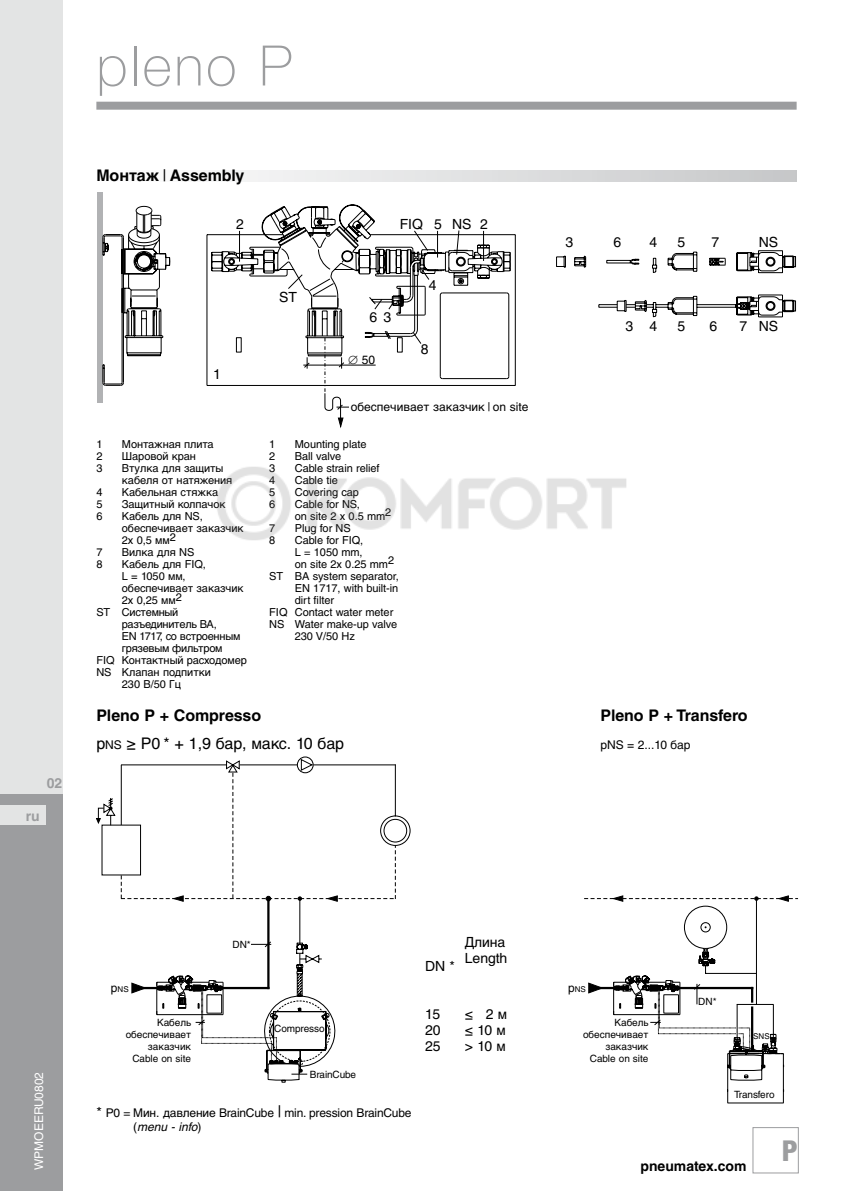
<style>
.page{position:relative;width:842px;height:1191px;background:#fff}
.page>*{position:absolute;margin:0;border:0;box-sizing:border-box;transform-origin:0 0}
.t1{font:100 56px "Helvetica Neue LTCYR";letter-spacing:.05em;color:#9c9d9f}
.t2{font:800 condensed 28.8px "Helvetica Neue LT";color:#9c9d9f}
.t3{font:700 16px "Helvetica";letter-spacing:-.005em;color:#000}
.t4{font:16px "Helvetica Cyr Upright";letter-spacing:-.005em;color:#000}
.t5{font:14px "Helvetica Cyr Upright";letter-spacing:-.005em;color:#000}
.t6{font:14px "Helvetica";color:#000}
.t7{font:700 14px "Helvetica Cyr";color:#000}
.t8{font:700 14px "Helvetica";color:#9c9d9f}
.t9{font:12px/14.4px "Helvetica";letter-spacing:-.015em;color:#000}
.t10{font:12px "Helvetica Cyr Upright";color:#000}
.t11{font:12px "Helvetica";color:#fff}
.t12{font:11px/12px "Helvetica Cyr Upright";letter-spacing:-.005em;color:#000}
.t13{font:11px/12px "Helvetica";letter-spacing:-.005em;color:#000}
.t14{font:11px "Helvetica Cyr Upright";letter-spacing:-.025em;color:#000}
.t15{font:10px "Helvetica";letter-spacing:-.01em;color:#000}
.t16{font:10px/12px "Helvetica Cyr Upright";color:#000;text-align:right}
.t17{font:8px "Helvetica";color:#000}
.s1{font-family:"Helvetica Cyr"}
.s2{font-weight:400}
.s3{font-family:"Helvetica"}
.s4{font-size:12px}
.s5{font-size:14px}
.s6{font-family:"Helvetica Cyr Upright"}
.s7{font-size:16px}
.s8{font-style:italic}
</style>
<div class="page">
<div style="left:0;top:0;width:62px;height:794px;background:#e3e4e4"></div>
<div style="left:0;top:794px;width:62px;height:397px;background:#9c9d9f"></div>
<div style="left:0;top:805px;width:45px;height:20px;background:#e3e4e4"></div>
<div style="left:753px;top:1127px;width:45px;height:46px;border:1px solid #9c9d9f"></div>
<div style="left:96px;top:102px;width:701px;height:8px;background:#9c9d9f"></div>
<svg style="left:225px;top:171px;width:572px;height:11px;background:#dddedf"></svg>
<svg style="left:206px;top:234px;width:310px;height:152px"></svg>
<svg style="left:221px;top:234px;width:15px;height:145px"></svg>
<svg style="left:556px;top:250px;width:240px;height:68px"></svg>
<div style="left:97px;top:192px;width:6px;height:211px;background:#b1b2b4"></div>
<svg style="left:102px;top:206px;width:68px;height:180px"></svg>
<hr style="left:299px;top:898px;width:1px;height:45px;background:#000">
<hr style="left:267px;top:898px;width:3px;height:91px;background:#000">
<svg style="left:96px;top:756px;width:315px;height:145px"></svg>
<svg style="left:584px;top:895px;width:214px;height:208px"></svg>
<svg style="left:236px;top:204px;width:275px;height:223px"></svg>
<svg style="left:132px;top:941px;width:204px;height:141px"></svg>
<img style="left:217px;top:467px;width:410px;height:73px">
<p class="t8" style="left:47px;top:774px;width:17px">02</p>
<p class="t8" style="left:26px;top:807px;width:15px">ru</p>
<h1 class="t1" style="left:96px;top:35px;width:197px">pleno P</h1>
<h3 class="t3" style="left:96px;top:166px;width:150px"><span class="s1">Монтаж</span> <span class="s2">|</span> Assembly</h3>
<p class="t6" style="left:236px;top:216px;width:9px">2</p>
<p class="t6" style="left:400px;top:216px;width:90px">FIQ 5 NS 2</p>
<p class="t6" style="left:213px;top:365px;width:9px">1</p>
<p class="t12" style="left:96px;top:438px;width:8px">1</p>
<p class="t12" style="left:122px;top:438px;width:93px">Монтажная плита</p>
<p class="t12" style="left:96px;top:450px;width:8px">2</p>
<p class="t12" style="left:122px;top:450px;width:76px">Шаровой кран</p>
<p class="t12" style="left:96px;top:462px;width:8px">3</p>
<p class="t12" style="left:122px;top:462px;width:112px">Втулка для защиты кабеля от натяжения</p>
<p class="t12" style="left:96px;top:486px;width:8px">4</p>
<p class="t12" style="left:122px;top:486px;width:98px">Кабельная стяжка</p>
<p class="t12" style="left:96px;top:498px;width:8px">5</p>
<p class="t12" style="left:122px;top:498px;width:105px">Защитный колпачок</p>
<p class="t12" style="left:96px;top:510px;width:8px">6</p>
<p class="t12" style="left:122px;top:510px;width:123px">Кабель для NS, обеспечивает заказчик<br>2x 0,5 мм2</p>
<p class="t12" style="left:96px;top:546px;width:8px">7</p>
<p class="t12" style="left:122px;top:546px;width:74px">Вилка для NS</p>
<p class="t12" style="left:96px;top:558px;width:8px">8</p>
<p class="t12" style="left:122px;top:558px;width:86px">Кабель для FIQ,</p>
<p class="t12" style="left:122px;top:570px;width:65px">L = 1050 мм,</p>
<p class="t12" style="left:122px;top:582px;width:123px">обеспечивает заказчик</p>
<p class="t12" style="left:122px;top:594px;width:61px">2x 0,25 мм2</p>
<p class="t14" style="left:96px;top:606px;width:83px">ST Системный</p>
<p class="t14" style="left:122px;top:618px;width:96px">разъединитель BA,</p>
<p class="t14" style="left:122px;top:630px;width:120px">EN 1717, со встроенным</p>
<p class="t14" style="left:122px;top:642px;width:102px">грязевым фильтром</p>
<p class="t12" style="left:96px;top:654px;width:152px">FIQ Контактный расходомер</p>
<p class="t12" style="left:96px;top:666px;width:116px">NS Клапан подпитки</p>
<p class="t12" style="left:122px;top:678px;width:60px">230 В/50 Гц</p>
<p class="t6" style="left:279px;top:288px;width:19px">ST</p>
<p class="t6" style="left:429px;top:277px;width:9px">4</p>
<p class="t6" style="left:369px;top:309px;width:23px">6 3</p>
<p class="t9" style="left:348px;top:352px;width:28px">∅ 50</p>
<p class="t10" style="left:351px;top:400px;width:179px">обеспечивает заказчик <span class="s3">| on site</span></p>
<p class="t6" style="left:421px;top:341px;width:9px">8</p>
<p class="t13" style="left:269px;top:438px;width:8px">1</p>
<p class="t13" style="left:295px;top:438px;width:73px">Mounting plate</p>
<p class="t13" style="left:269px;top:450px;width:8px">2</p>
<p class="t13" style="left:295px;top:450px;width:48px">Ball valve</p>
<p class="t13" style="left:269px;top:462px;width:8px">3</p>
<p class="t13" style="left:295px;top:462px;width:86px">Cable strain relief</p>
<p class="t13" style="left:269px;top:474px;width:8px">4</p>
<p class="t13" style="left:295px;top:474px;width:45px">Cable tie</p>
<p class="t13" style="left:269px;top:486px;width:8px">5</p>
<p class="t13" style="left:295px;top:486px;width:66px">Covering cap</p>
<p class="t13" style="left:269px;top:498px;width:8px">6</p>
<p class="t13" style="left:295px;top:498px;width:98px">Cable for NS,<br>on site 2 x 0.5 mm2</p>
<p class="t13" style="left:269px;top:522px;width:8px">7</p>
<p class="t13" style="left:295px;top:522px;width:57px">Plug for NS</p>
<p class="t13" style="left:269px;top:534px;width:8px">8</p>
<p class="t13" style="left:295px;top:534px;width:70px">Cable for FIQ,</p>
<p class="t13" style="left:295px;top:546px;width:69px">L = 1050 mm,</p>
<p class="t13" style="left:295px;top:558px;width:101px">on site 2x 0.25 mm2</p>
<p class="t13" style="left:269px;top:570px;width:131px">ST BA system separator,</p>
<p class="t13" style="left:295px;top:582px;width:105px">EN 1717, with built-in</p>
<p class="t13" style="left:295px;top:594px;width:41px">dirt filter</p>
<p class="t13" style="left:269px;top:606px;width:126px">FIQ Contact water meter</p>
<p class="t13" style="left:269px;top:618px;width:129px">NS Water make-up valve</p>
<p class="t13" style="left:295px;top:630px;width:62px">230 V/50 Hz</p>
<p class="t6" style="left:565px;top:234px;width:9px">3</p>
<p class="t6" style="left:613px;top:234px;width:9px">6</p>
<p class="t6" style="left:649px;top:234px;width:9px">4</p>
<p class="t6" style="left:677px;top:234px;width:9px">5</p>
<p class="t6" style="left:711px;top:234px;width:9px">7</p>
<p class="t6" style="left:759px;top:234px;width:21px">NS</p>
<p class="t6" style="left:625px;top:318px;width:33px">3 4</p>
<p class="t6" style="left:677px;top:318px;width:9px">5</p>
<p class="t6" style="left:709px;top:318px;width:9px">6</p>
<p class="t6" style="left:739px;top:318px;width:40px">7 NS</p>
<h3 class="t3" style="left:96px;top:705px;width:166px">Pleno P + Compresso</h3>
<h3 class="t3" style="left:600px;top:705px;width:149px">Pleno P + Transfero</h3>
<h3 class="t4" style="left:96px;top:734px;width:249px">p<span class="s4">NS</span> ≥ P0 * + 1,9 бар, макс. 10 бар</h3>
<p class="t10" style="left:600px;top:738px;width:92px">pNS = 2...10 бар</p>
<p class="t11" style="left:32px;top:1170px;width:100px;rotate:-90deg">WPMOEERU0802</p>
<p class="t17" style="left:111px;top:984px;width:19px"><span class="s4">p</span>NS</p>
<p class="t16" style="left:126px;top:1016px;width:67px">Кабель обеспечивает заказчик</p>
<p class="t15" style="left:132px;top:1053px;width:60px">Cable on site</p>
<p class="t15" style="left:232px;top:939px;width:20px">DN*</p>
<p class="t15" style="left:274px;top:1023px;width:52px">Compresso</p>
<p class="t15" style="left:310px;top:1069px;width:48px">BrainCube</p>
<p class="t9" style="left:133px;top:1105px;width:280px;text-indent:-37px"><span class="s5">*</span> P0 = <span class="s6">Мин. давление</span> BrainCube <span class="s7">|</span> min. pression BrainCube (<span class="s8">menu - info</span>)</p>
<p class="t5" style="left:425px;top:958px;width:31px">DN *</p>
<p class="t5" style="left:465px;top:934px;width:42px">Длина</p>
<p class="t5" style="left:465px;top:950px;width:44px">Length</p>
<p class="t5" style="left:425px;top:1006px;width:16px">15</p>
<p class="t5" style="left:465px;top:1006px;width:44px">≤ 2 м</p>
<p class="t5" style="left:425px;top:1022px;width:17px">20</p>
<p class="t5" style="left:465px;top:1022px;width:42px">≤ 10 м</p>
<p class="t5" style="left:425px;top:1038px;width:17px">25</p>
<p class="t5" style="left:465px;top:1038px;width:42px">&gt; 10 м</p>
<p class="t17" style="left:568px;top:984px;width:19px"><span class="s4">p</span>NS</p>
<p class="t16" style="left:583px;top:1016px;width:67px">Кабель обеспечивает заказчик</p>
<p class="t15" style="left:590px;top:1053px;width:60px">Cable on site</p>
<p class="t15" style="left:698px;top:996px;width:20px">DN*</p>
<p class="t17" style="left:753px;top:1031px;width:18px">SNS</p>
<p class="t15" style="left:734px;top:1088px;width:42px">Transfero</p>
<p class="t7" style="left:640px;top:1158px;width:108px">pneumatex.com</p>
<h2 class="t2" style="left:782px;top:1133px;width:18px">P</h2>
</div>
